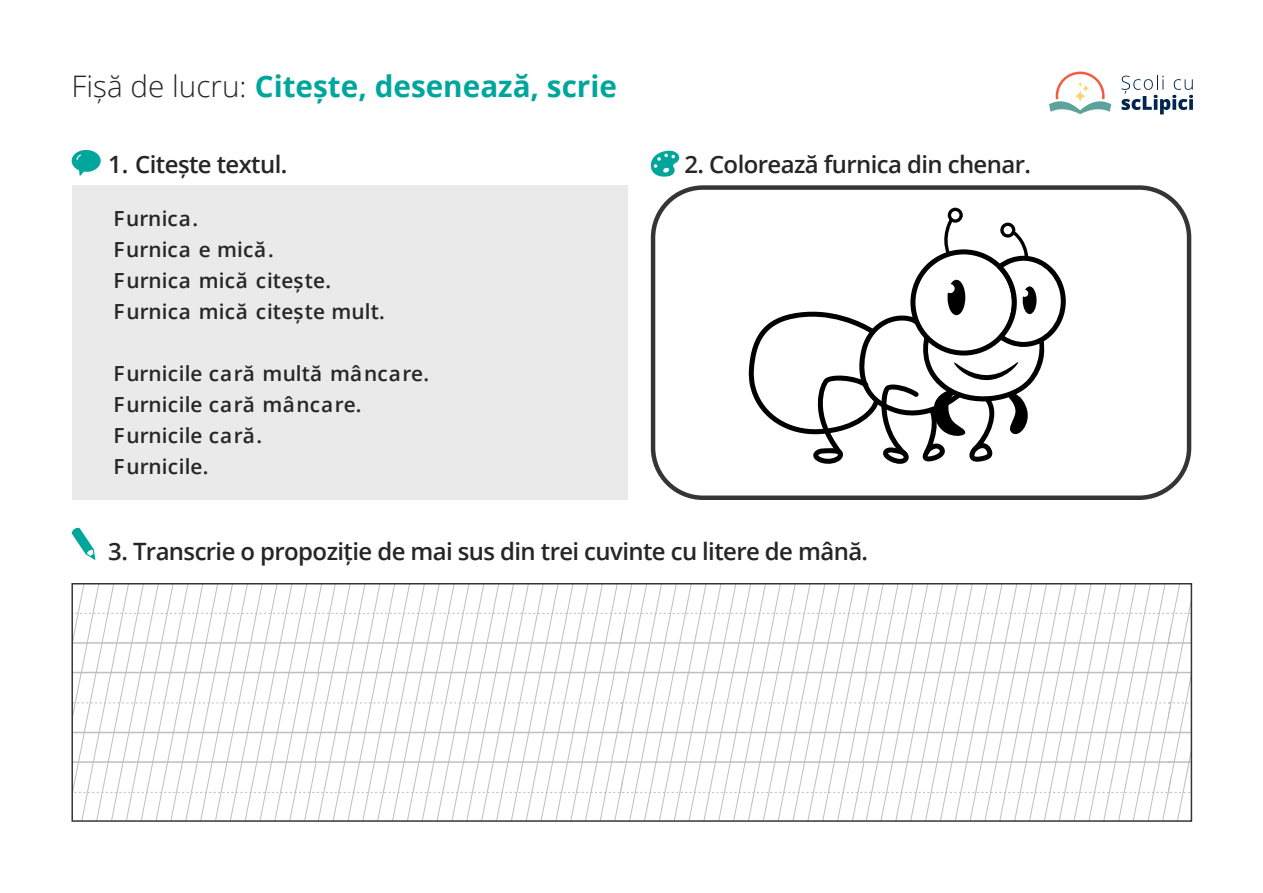
<style>
.page{position:relative;width:1263px;height:893px;background:#fff}
.page>*{position:absolute;margin:0;border:0;box-sizing:border-box;transform-origin:0 0}
.t1{font:700 29.7px "Open Sans";color:#00a69c}
.t2{font:600 23.85px "Open Sans";letter-spacing:-.025em;color:#262626}
.t3{font:600 20.7px/30.9px "Open Sans";letter-spacing:.01em;color:#262626}
.s1{font-weight:300;color:#262626}
</style>
<div class="page">
<svg style="left:1049px;top:72px;width:62px;height:42px"></svg>
<svg style="left:1082px;top:84px;width:8px;height:8px"></svg>
<svg style="left:1121px;top:75px;width:72px;height:39px"></svg>
<svg style="left:72px;top:527px;width:24px;height:33px"></svg>
<div style="left:72px;top:185px;width:555px;height:315px;background:#eaeaea"></div>
<svg style="left:74px;top:586px;width:1115px;height:233px"></svg>
<div style="left:71px;top:583px;width:1121px;height:239px;border:2px solid #353535"></div>
<svg style="left:72px;top:150px;width:29px;height:26px"></svg>
<svg style="left:651px;top:151px;width:28px;height:26px"></svg>
<svg style="left:651px;top:185px;width:540px;height:315px"></svg>
<svg style="left:748px;top:208px;width:318px;height:257px"></svg>
<h1 class="t1" style="left:72px;top:65px;width:547px"><span class="s1">Fișă de lucru:</span> Citește, desenează, scrie</h1>
<p class="t2" style="left:108px;top:148px;width:181px">1. Citește textul.</p>
<p class="t3" style="left:113px;top:203px;width:273px">Furnica.<br>Furnica e mică.<br>Furnica mică citește.<br>Furnica mică citește mult.</p>
<p class="t3" style="left:114px;top:357px;width:317px">Furnicile cară multă mâncare.<br>Furnicile cară mâncare.<br>Furnicile cară.<br>Furnicile.</p>
<p class="t2" style="left:684px;top:148px;width:348px">2. Colorează furnica din chenar.</p>
<p class="t2" style="left:108px;top:535px;width:761px">3. Transcrie o propoziție de mai sus din trei cuvinte cu litere de mână.</p>
</div>
